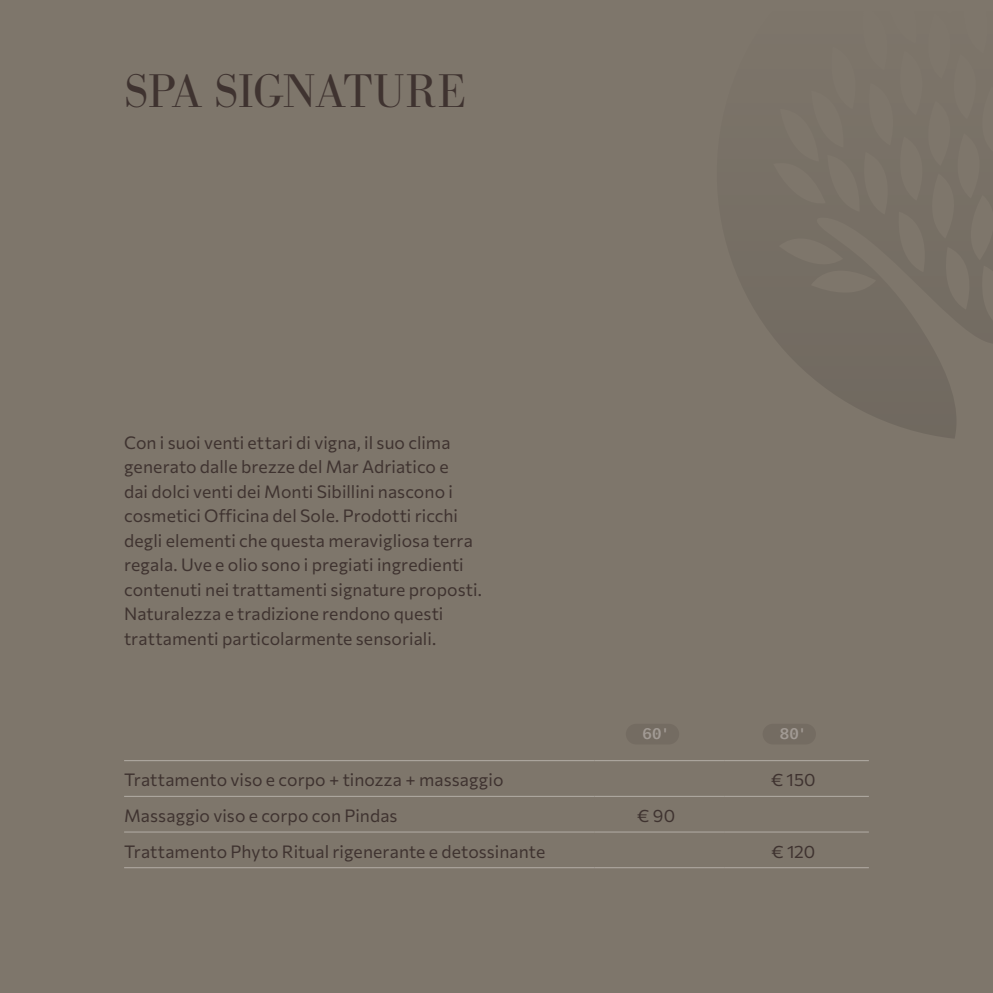
<style>
.page{position:relative;width:993px;height:993px;background:#fff}
.page>*{position:absolute;margin:0;border:0;box-sizing:border-box;transform-origin:0 0}
.t1{font:300 49px "Bodoni URW";letter-spacing:-.02em;color:#3f3330}
.t2{font:100 17.5px/24.5px "Commissioner";letter-spacing:.005em;color:#3f3330}
.t3{font:100 15.75px "Iki Mono VF";color:#b3ada6}
</style>
<div class="page">
<div style="left:0;top:0;width:992px;height:992px;background:#7e766b"></div>
<hr style="left:124px;top:760px;width:470px;height:1px;background:#b3ada6">
<hr style="left:594px;top:760px;width:130px;height:1px;background:#b3ada6">
<hr style="left:724px;top:760px;width:144px;height:1px;background:#b3ada6">
<hr style="left:124px;top:795px;width:470px;height:1px;background:#b3ada6">
<hr style="left:594px;top:795px;width:130px;height:1px;background:#b3ada6">
<hr style="left:724px;top:795px;width:144px;height:1px;background:#b3ada6">
<hr style="left:124px;top:831px;width:470px;height:1px;background:#b3ada6">
<hr style="left:594px;top:831px;width:130px;height:1px;background:#b3ada6">
<hr style="left:724px;top:831px;width:144px;height:1px;background:#b3ada6">
<hr style="left:124px;top:867px;width:470px;height:1px;background:#b3ada6">
<hr style="left:594px;top:867px;width:130px;height:1px;background:#b3ada6">
<hr style="left:724px;top:867px;width:144px;height:1px;background:#b3ada6">
<svg style="left:762px;top:320px;width:230px;height:118px;fill:#736c62"></svg>
<div style="left:625px;top:723px;width:54px;height:21px;background:#746c62;border-radius:10px"></div>
<div style="left:762px;top:723px;width:53px;height:21px;background:#746c62;border-radius:10px"></div>
<h1 class="t1" style="left:124px;top:62px;width:343px">SPA SIGNATURE</h1>
<p class="t2" style="left:124px;top:428px;width:359px">Con i suoi venti ettari di vigna, il suo clima generato dalle brezze del Mar Adriatico e<br>dai dolci venti dei Monti Sibillini nascono i cosmetici Officina del Sole. Prodotti ricchi degli elementi che questa meravigliosa terra regala. Uve e olio sono i pregiati ingredienti contenuti nei trattamenti signature proposti.<br>Naturalezza e tradizione rendono questi trattamenti particolarmente sensoriali.</p>
<p class="t3" style="left:642px;top:723px;width:29px">60'</p>
<p class="t3" style="left:779px;top:723px;width:29px">80'</p>
<p class="t2" style="left:124px;top:766px;width:381px">Trattamento viso e corpo + tinozza + massaggio</p>
<p class="t2" style="left:770px;top:766px;width:46px">€ 150</p>
<p class="t2" style="left:124px;top:802px;width:275px">Massaggio viso e corpo con Pindas</p>
<p class="t2" style="left:637px;top:802px;width:39px">€ 90</p>
<p class="t2" style="left:124px;top:837px;width:422px">Trattamento Phyto Ritual rigenerante e detossinante</p>
<p class="t2" style="left:771px;top:837px;width:45px">€ 120</p>
</div>
